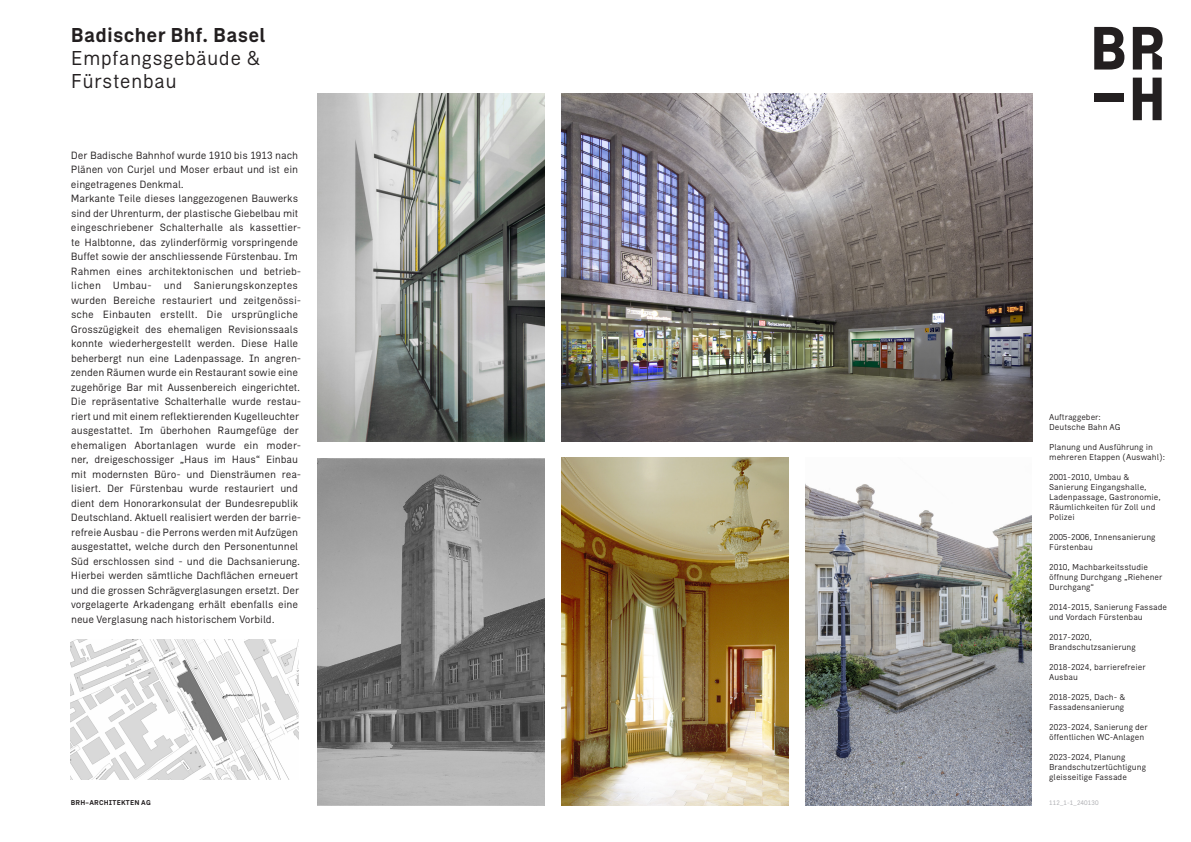
<style>
.page{position:relative;width:1191px;height:842px;background:#fff}
.page>*{position:absolute;margin:0;border:0;box-sizing:border-box;transform-origin:0 0}
._01_Titel_Z_Bold_20pt{font:20px/23px "Zimmer";letter-spacing:.015em;color:#231f20}
._01_Titel_Z_Bold_20pt-2{font:700 20px "Zimmer";letter-spacing:.015em;color:#231f20}
.t1{font:10.5px/14.5px "Zimmer";letter-spacing:-.01em;color:#231f20;text-align:justify}
.t2{font:8.5px/10px "Zimmer";color:#231f20}
.t3{font:700 7px "Zimmer";letter-spacing:.03em;color:#231f20}
.t4{font:6.5px "Zimmer";letter-spacing:.02em;color:#a8a9ad}
</style>
<div class="page">
<svg style="left:1132px;top:27px;width:30px;height:43px"></svg>
<svg style="left:1132px;top:78px;width:29px;height:42px"></svg>
<div style="left:1094px;top:94px;width:29px;height:8px;background:#231f20"></div>
<svg style="left:1094px;top:27px;width:30px;height:43px"></svg>
<img style="left:317px;top:94px;width:227px;height:347px">
<img style="left:561px;top:94px;width:471px;height:347px">
<img style="left:805px;top:483px;width:227px;height:322px">
<img style="left:561px;top:457px;width:227px;height:348px">
<img style="left:317px;top:458px;width:227px;height:347px">
<img style="left:71px;top:640px;width:227px;height:140px">
<p class="_01_Titel_Z_Bold_20pt-2" style="left:71px;top:23px;width:196px">Badischer Bhf. Basel</p>
<p class="_01_Titel_Z_Bold_20pt" style="left:71px;top:46px;width:191px">Empfangsgebäude &amp;<br>Fürstenbau</p>
<p class="t1" style="left:71px;top:148px;width:229px">Der Badische Bahnhof wurde 1910 bis 1913 nach Plänen von Curjel und Moser erbaut und ist ein eingetragenes Denkmal.</p>
<p class="t1" style="left:71px;top:191px;width:232px;text-align:left">Markante Teile dieses langgezogenen Bauwerks sind der Uhrenturm, der plastische Giebelbau mit eingeschriebener Schalterhalle als kassettier&shy;te Halbtonne, das zylinderförmig vorspringende Buffet sowie der anschliessende Fürstenbau. Im Rahmen eines architektonischen und betrieb&shy;lichen Umbau- und Sanierungskonzeptes wurden Bereiche restauriert und zeitgenössi&shy;sche Einbauten erstellt. Die ursprüngliche Grosszügigkeit des ehemaligen Revisionssaals konnte wiederhergestellt werden. Diese Halle beherbergt nun eine Ladenpassage. In angren&shy;zenden Räumen wurde ein Restaurant sowie eine zugehörige Bar mit Aussenbereich eingerichtet.<br>Die repräsentative Schalterhalle wurde restau&shy;riert und mit einem reflektierenden Kugelleuchter ausgestattet. Im überhohen Raumgefüge der ehemaligen Abortanlagen wurde ein moder&shy;ner, dreigeschossiger „Haus im Haus“ Einbau mit modernsten Büro- und Diensträumen rea&shy;lisiert. Der Fürstenbau wurde restauriert und dient dem Honorarkonsulat der Bundesrepublik Deutschland. Aktuell realisiert werden der barrie&shy;refreie Ausbau - die Perrons werden mit Aufzügen ausgestattet, welche durch den Personentunnel Süd erschlossen sind - und die Dachsanierung.<br>Hierbei werden sämtliche Dachflächen erneuert und die grossen Schrägverglasungen ersetzt. Der vorgelagerte Arkadengang erhält ebenfalls eine neue Verglasung nach historischem Vorbild.</p>
<p class="t2" style="left:1049px;top:412px;width:73px">Auftraggeber:<br>Deutsche Bahn AG</p>
<p class="t2" style="left:1049px;top:442px;width:117px">Planung und Ausführung in mehreren Etappen (Auswahl):</p>
<p class="t2" style="left:1049px;top:472px;width:113px">2001-2010, Umbau &amp;<br>Sanierung Eingangshalle,<br>Ladenpassage, Gastronomie,<br>Räumlichkeiten für Zoll und<br>Polizei</p>
<p class="t2" style="left:1049px;top:532px;width:108px">2005-2006, Innensanierung<br>Fürstenbau</p>
<p class="t2" style="left:1049px;top:562px;width:115px">2010, Machbarkeitsstudie öffnung Durchgang „Riehener<br>Durchgang“</p>
<p class="t2" style="left:1049px;top:602px;width:119px">2014-2015, Sanierung Fassade und Vordach Fürstenbau</p>
<p class="t2" style="left:1049px;top:632px;width:88px">2017-2020,<br>Brandschutzsanierung</p>
<p class="t2" style="left:1049px;top:662px;width:98px">2018-2024, barrierefreier<br>Ausbau</p>
<p class="t2" style="left:1049px;top:692px;width:78px">2018-2025, Dach- &amp;<br>Fassadensanierung</p>
<p class="t2" style="left:1049px;top:722px;width:100px">2023-2024, Sanierung der öffentlichen WC-Anlagen</p>
<p class="t2" style="left:1049px;top:752px;width:98px">2023-2024, Planung<br>Brandschutzertüchtigung gleisseitige Fassade</p>
<p class="t3" style="left:71px;top:798px;width:81px">BRH–ARCHITEKTEN AG</p>
<p class="t4" style="left:1049px;top:799px;width:51px">112_1-1_240130</p>
</div>
